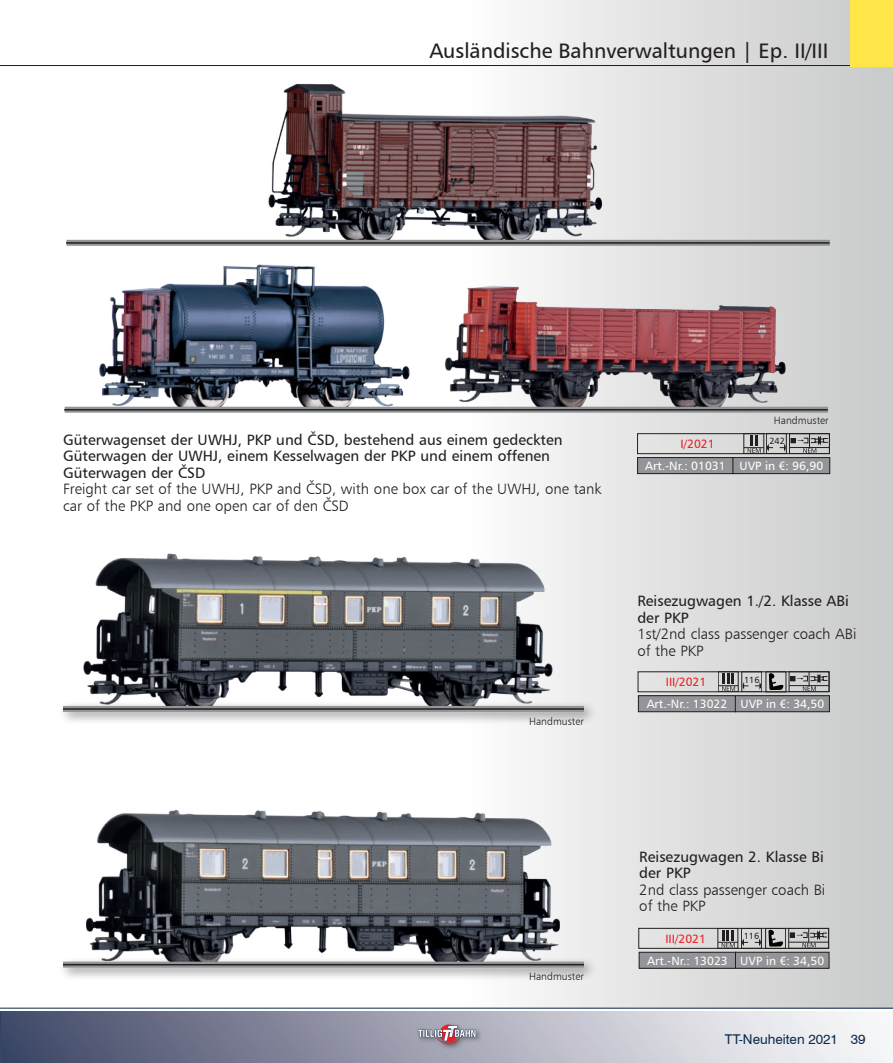
<style>
.page{position:relative;width:893px;height:1063px;background:#fff}
.page>*{position:absolute;margin:0;border:0;box-sizing:border-box;transform-origin:0 0}
.t1{font:21px "Humanist 777 BT Roman B";color:#231f20}
.t2{font:15px/16.5px "Humanist 777 BT Roman B";color:#231f20}
.t3{font:15px/16.5px "Humanist 777 BT Light B";color:#231f20}
.t4{font:13.5px "Swiss 721 BT";color:#0e2b4e}
.t5{font:12px "Humanist 777 BT Roman B";color:#fff}
.t6{font:12px "Humanist 777 BT Roman B";color:#ee1d23}
.t7{font:10.5px "Humanist 777 BT Light B";color:#231f20}
.t8{font:9px "Humanist 777 BT Roman B";color:#231f20}
</style>
<div class="page">
<div style="left:0;top:0;width:893px;height:1008px;background:linear-gradient(to right,#fff,#d5d5d5)"></div>
<div style="left:0;top:1012px;width:893px;height:51px;background:linear-gradient(to right,#434a68,#fff)"></div>
<hr style="left:0;top:1012px;width:1px;height:51px;background:#fff">
<hr style="left:0;top:1008px;width:893px;height:1px;background:#0e2b4e">
<div style="left:416px;top:1022px;width:67px;height:29px;background:#231f20;opacity:.5"></div>
<svg style="left:418px;top:1025px;width:58px;height:19px"></svg>
<hr style="left:0;top:65px;width:893px;height:1px;background:#231f20">
<div style="left:851px;top:0;width:42px;height:66px;background:#ffe749"></div>
<img style="left:82px;top:518px;width:472px;height:221px">
<div style="left:637px;top:433px;width:193px;height:21px;border:1px solid #231f20"></div>
<div style="left:637px;top:458px;width:96px;height:16px;background:#939598"></div>
<div style="left:637px;top:457px;width:96px;height:17px;border:1px solid #231f20"></div>
<div style="left:733px;top:458px;width:97px;height:16px;background:#939598"></div>
<div style="left:733px;top:457px;width:97px;height:17px;border:1px solid #231f20"></div>
<div style="left:744px;top:433px;width:20px;height:21px;border:1px solid #231f20"></div>
<div style="left:766px;top:433px;width:20px;height:21px;border:1px solid #231f20"></div>
<svg style="left:744px;top:436px;width:29px;height:17px"></svg>
<div style="left:789px;top:433px;width:41px;height:21px;border:1px solid #231f20"></div>
<svg style="left:780px;top:434px;width:48px;height:19px"></svg>
<hr style="left:789px;top:447px;width:40px;height:1px;background:#231f20">
<div style="left:638px;top:672px;width:191px;height:20px;border:1px solid #231f20"></div>
<div style="left:638px;top:696px;width:98px;height:16px;background:#939598"></div>
<div style="left:638px;top:696px;width:98px;height:16px;border:1px solid #231f20"></div>
<div style="left:735px;top:696px;width:94px;height:16px;background:#939598"></div>
<div style="left:735px;top:696px;width:95px;height:16px;border:1px solid #231f20"></div>
<div style="left:718px;top:672px;width:20px;height:20px;border:1px solid #231f20"></div>
<div style="left:742px;top:672px;width:20px;height:20px;border:1px solid #231f20"></div>
<svg style="left:718px;top:674px;width:30px;height:17px"></svg>
<svg style="left:755px;top:683px;width:6px;height:5px"></svg>
<div style="left:789px;top:672px;width:40px;height:20px;border:1px solid #231f20"></div>
<svg style="left:790px;top:672px;width:38px;height:19px"></svg>
<hr style="left:789px;top:685px;width:40px;height:1px;background:#231f20">
<div style="left:766px;top:672px;width:20px;height:20px;border:1px solid #231f20"></div>
<svg style="left:769px;top:672px;width:15px;height:18px"></svg>
<div style="left:639px;top:928px;width:190px;height:21px;border:1px solid #231f20"></div>
<div style="left:639px;top:952px;width:97px;height:16px;background:#939598"></div>
<div style="left:639px;top:952px;width:97px;height:16px;border:1px solid #231f20"></div>
<div style="left:735px;top:952px;width:94px;height:16px;background:#939598"></div>
<div style="left:735px;top:952px;width:94px;height:16px;border:1px solid #231f20"></div>
<div style="left:718px;top:928px;width:20px;height:20px;border:1px solid #231f20"></div>
<div style="left:741px;top:928px;width:21px;height:21px;border:1px solid #231f20"></div>
<svg style="left:718px;top:930px;width:30px;height:17px"></svg>
<svg style="left:755px;top:940px;width:6px;height:5px"></svg>
<div style="left:788px;top:928px;width:41px;height:20px;border:1px solid #231f20"></div>
<svg style="left:790px;top:928px;width:38px;height:19px"></svg>
<hr style="left:789px;top:942px;width:40px;height:1px;background:#231f20">
<div style="left:765px;top:928px;width:21px;height:21px;border:1px solid #231f20"></div>
<svg style="left:768px;top:929px;width:16px;height:18px"></svg>
<img style="left:86px;top:760px;width:474px;height:234px">
<img style="left:267px;top:63px;width:336px;height:203px">
<img style="left:98px;top:252px;width:312px;height:191px">
<img style="left:441px;top:263px;width:347px;height:165px">
<div style="left:65px;top:407px;width:763px;height:6px;background:#939598"></div>
<hr style="left:64px;top:409px;width:764px;height:2px;background:#231f20">
<div style="left:66px;top:240px;width:764px;height:6px;background:#939598"></div>
<hr style="left:66px;top:242px;width:763px;height:2px;background:#231f20">
<div style="left:58px;top:957px;width:539px;height:24px;background:#231f20;opacity:.5"></div>
<svg style="left:63px;top:962px;width:521px;height:6px;fill:#939598"></svg>
<hr style="left:63px;top:964px;width:521px;height:1px;background:#231f20">
<div style="left:58px;top:701px;width:539px;height:25px;background:#231f20;opacity:.5"></div>
<div style="left:63px;top:706px;width:521px;height:6px;background:#939598"></div>
<hr style="left:63px;top:708px;width:521px;height:2px;background:#231f20">
<h1 class="t1" style="left:429px;top:37px;width:401px">Ausländische Bahnverwaltungen | Ep. II/III</h1>
<p class="t2" style="left:63px;top:431px;width:501px">Güterwagenset der UWHJ, PKP und ČSD, bestehend aus einem gedeckten<br>Güterwagen der UWHJ, einem Kesselwagen der PKP und einem offenen<br>Güterwagen der ČSD</p>
<p class="t3" style="left:63px;top:481px;width:540px">Freight car set of the UWHJ, PKP and ČSD, with one box car of the UWHJ, one tank car of the PKP and one open car of den ČSD</p>
<p class="t7" style="left:529px;top:717px;width:56px">Handmuster</p>
<p class="t7" style="left:774px;top:416px;width:56px">Handmuster</p>
<p class="t6" style="left:681px;top:437px;width:36px">I/2021</p>
<p class="t8" style="left:769px;top:437px;width:17px">242</p>
<p class="t5" style="left:645px;top:458px;width:180px">Art.-Nr.: 01031 UVP in €: 96,90</p>
<p class="t2" style="left:637px;top:593px;width:213px">Reisezugwagen 1./2. Klasse ABi der PKP</p>
<p class="t3" style="left:637px;top:627px;width:221px">1st/2nd class passenger coach ABi of the PKP</p>
<p class="t8" style="left:744px;top:676px;width:17px">116</p>
<p class="t6" style="left:666px;top:675px;width:42px">III/2021</p>
<p class="t5" style="left:647px;top:696px;width:179px">Art.-Nr.: 13022 UVP in €: 34,50</p>
<p class="t7" style="left:529px;top:972px;width:56px">Handmuster</p>
<p class="t2" style="left:639px;top:848px;width:186px">Reisezugwagen 2. Klasse Bi der PKP</p>
<p class="t3" style="left:639px;top:882px;width:188px">2nd class passenger coach Bi of the PKP</p>
<p class="t8" style="left:744px;top:933px;width:17px">116</p>
<p class="t6" style="left:665px;top:931px;width:42px">III/2021</p>
<p class="t5" style="left:647px;top:953px;width:179px">Art.-Nr.: 13023 UVP in €: 34,50</p>
<p class="t4" style="left:725px;top:1034px;width:142px">TT-Neuheiten 2021 39</p>
</div>
